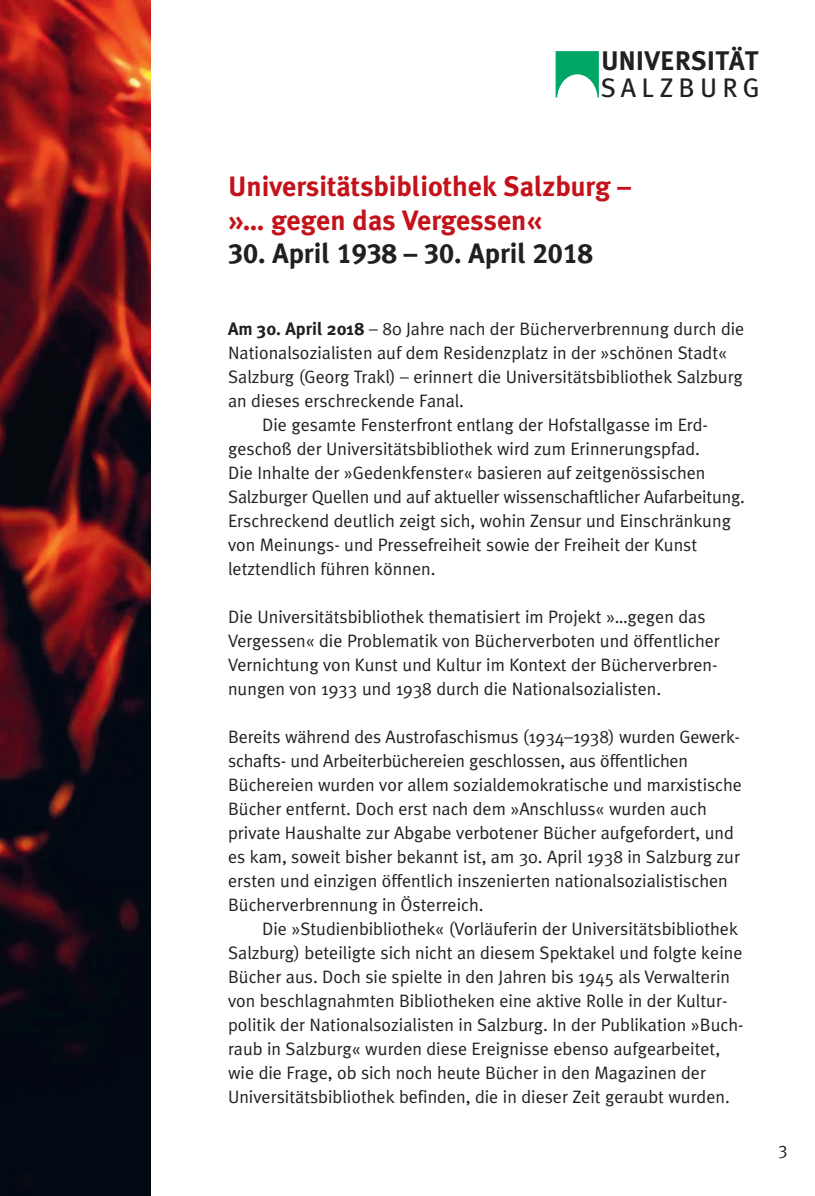
<style>
.page{position:relative;width:815px;height:1196px;background:#fff}
.page>*{position:absolute;margin:0;border:0;box-sizing:border-box;transform-origin:0 0}
.t1{font:700 28px/33.6px "Meta Plus";color:#c4121a}
.t2{font:700 28px "Meta Plus";color:#231f20}
.t3{font:700 26.8px "Meta Plus";color:#231f20}
.t4{font:26.8px "Meta Plus";letter-spacing:.195em;color:#231f20}
.t5{font:18px/24px "Meta Plus Normal";color:#231f20}
.s1{font-family:"Meta Plus Bold Caps";font-weight:400}
.s2{font-family:"Meta Plus";font-weight:700}
</style>
<div class="page">
<img style="left:0;top:0;width:150px;height:1196px">
<svg style="left:556px;top:51px;width:43px;height:46px"></svg>
<h2 class="t3" style="left:601px;top:45px;width:159px">UNIVERSITÄT</h2>
<h2 class="t4" style="left:601px;top:73px;width:160px">SALZBURG</h2>
<h1 class="t1" style="left:228px;top:170px;width:404px">Universitätsbibliothek Salzburg – »… gegen das Vergessen«</h1>
<h1 class="t2" style="left:228px;top:237px;width:366px"><span class="s1">30</span>. April <span class="s1">1938</span> – <span class="s1">30</span>. April <span class="s1">2018</span></h1>
<p class="t5" style="left:228px;top:317px;width:518px"><span class="s2">Am 30. April 2018</span> – 80 Jahre nach der Bücherverbrennung durch die</p>
<p class="t5" style="left:228px;top:341px;width:501px">Nationalsozialisten auf dem Residenzplatz in der »schönen Stadt«</p>
<p class="t5" style="left:228px;top:365px;width:516px">Salzburg (Georg Trakl) – erinnert die Universitätsbibliothek Salzburg</p>
<p class="t5" style="left:228px;top:389px;width:238px">an dieses erschreckende Fanal.</p>
<p class="t5" style="left:262px;top:413px;width:447px">Die gesamte Fensterfront entlang der Hofstallgasse im Erd -</p>
<p class="t5" style="left:228px;top:437px;width:473px">geschoß der Universitätsbibliothek wird zum Erinnerungspfad.</p>
<p class="t5" style="left:228px;top:461px;width:479px">Die Inhalte der »Gedenkfenster« basieren auf zeitgenössischen</p>
<p class="t5" style="left:228px;top:484px;width:518px">Salzburger Quellen und auf aktueller wissenschaftlicher Aufarbeitung.</p>
<p class="t5" style="left:228px;top:508px;width:504px">Erschreckend deutlich zeigt sich, wohin Zensur und Einschränkung</p>
<p class="t5" style="left:228px;top:532px;width:471px">von Meinungs- und Pressefreiheit sowie der Freiheit der Kunst</p>
<p class="t5" style="left:228px;top:556px;width:209px">letztendlich führen können.</p>
<p class="t5" style="left:228px;top:604px;width:493px">Die Universitätsbibliothek thematisiert im Projekt »…gegen das Vergessen« die Problematik von Bücherverboten und öffentlicher Vernichtung von Kunst und Kultur im Kontext der Bücherverbren&shy;nungen von 1933 und 1938 durch die Nationalsozialisten.</p>
<p class="t5" style="left:228px;top:724px;width:515px">Bereits während des Austrofaschismus (1934–1938) wurden Gewerk&shy;schafts- und Arbeiterbüchereien geschlossen, aus öffentlichen Büchereien wurden vor allem sozialdemokratische und marxistische Bücher entfernt. Doch erst nach dem »Anschluss« wurden auch private Haushalte zur Abgabe verbotener Bücher aufgefordert, und es kam, soweit bisher bekannt ist, am 30. April 1938 in Salzburg zur ersten und einzigen öffentlich inszenierten nationalsozialistischen Bücherverbrennung in Österreich.</p>
<p class="t5" style="left:228px;top:916px;width:517px;text-indent:34px">Die »Studienbibliothek« (Vorläuferin der Universitätsbibliothek Salzburg) beteiligte sich nicht an diesem Spektakel und folgte keine Bücher aus. Doch sie spielte in den Jahren bis 1945 als Verwalterin von beschlagnahmten Bibliotheken eine aktive Rolle in der Kultur&shy;politik der Nationalsozialisten in Salzburg. In der Publikation »Buch&shy;raub in Salzburg« wurden diese Ereignisse ebenso aufgearbeitet, wie die Frage, ob sich noch heute Bücher in den Magazinen der Universitätsbibliothek befinden, die in dieser Zeit geraubt wurden.</p>
<p class="t5" style="left:778px;top:1136px;width:11px">3</p>
</div>
